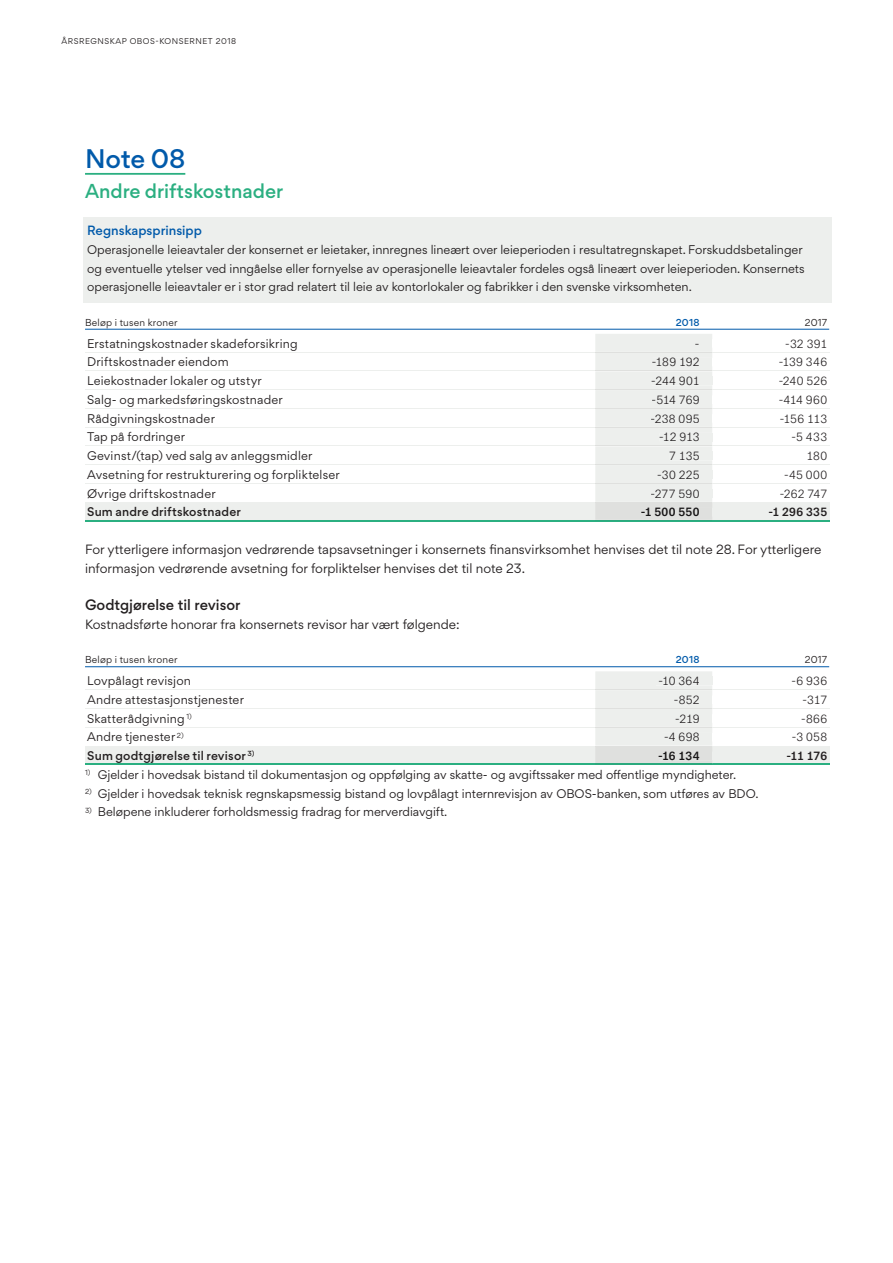
<style>
.page{position:relative;width:893px;height:1263px;background:#fff}
.page>*{position:absolute;margin:0;border:0;box-sizing:border-box;transform-origin:0 0}
.t1{font:500 24px "Gordita";letter-spacing:-.01em;color:#015aaa}
.t2{font:500 18px "Gordita";color:#2baf81}
.t3{font:500 13.5px "Gordita";color:#231f20}
.t4{font:12px/18.8px "Gordita";color:#231f20}
.t5{font:500 12px "Gordita";color:#015aaa}
.t6{font:11.25px/18.8px "Gordita";color:#231f20}
.t7{font:300 11.25px "Atlas Grotesk";letter-spacing:.025em;color:#1e1a1c}
.t8{font:500 11.25px "Atlas Grotesk";letter-spacing:.03em;color:#181617}
.t9{font:500 11.25px "Gordita";letter-spacing:.015em;color:#231f20}
.t10{font:9px "Gordita";letter-spacing:.025em;color:#231f20}
.t11{font:500 9px "Gordita";letter-spacing:.02em;color:#015aaa}
.t12{font:7.5px "Gordita";letter-spacing:.07em;color:#231f20}
.s1{font-weight:500}
</style>
<div class="page">
<hr style="left:85px;top:173px;width:100px;height:2px;background:#2baf81">
<div style="left:83px;top:217px;width:748px;height:30px;background:#edefed"></div>
<div style="left:83px;top:236px;width:748px;height:67px;background:#edefed"></div>
<hr style="left:85px;top:329px;width:744px;height:1px;background:#015aaa">
<hr style="left:85px;top:352px;width:744px;height:1px;background:#edefed">
<hr style="left:85px;top:371px;width:744px;height:1px;background:#edefed">
<hr style="left:85px;top:389px;width:744px;height:1px;background:#edefed">
<hr style="left:85px;top:408px;width:744px;height:1px;background:#edefed">
<hr style="left:85px;top:427px;width:744px;height:1px;background:#edefed">
<hr style="left:85px;top:446px;width:744px;height:1px;background:#edefed">
<hr style="left:85px;top:464px;width:744px;height:1px;background:#edefed">
<hr style="left:85px;top:483px;width:744px;height:1px;background:#edefed">
<hr style="left:85px;top:502px;width:744px;height:1px;background:#edefed">
<div style="left:85px;top:503px;width:744px;height:18px;background:#edefed"></div>
<hr style="left:85px;top:520px;width:744px;height:1px;background:#2baf81">
<hr style="left:85px;top:666px;width:744px;height:1px;background:#015aaa">
<hr style="left:85px;top:689px;width:744px;height:1px;background:#edefed">
<hr style="left:85px;top:708px;width:744px;height:1px;background:#edefed">
<hr style="left:85px;top:727px;width:744px;height:1px;background:#edefed">
<div style="left:85px;top:746px;width:744px;height:19px;background:#edefed"></div>
<hr style="left:85px;top:763px;width:744px;height:2px;background:#2baf81">
<svg style="left:85px;top:172px;width:101px;height:2px"></svg>
<svg style="left:595px;top:334px;width:117px;height:186px"></svg>
<hr style="left:595px;top:520px;width:117px;height:1px;background:#2ba97d">
<div style="left:696px;top:339px;width:16px;height:9px;background:#edefed"></div>
<div style="left:652px;top:358px;width:60px;height:8px;background:#edefed"></div>
<div style="left:652px;top:377px;width:60px;height:8px;background:#edefed"></div>
<div style="left:652px;top:395px;width:60px;height:9px;background:#edefed"></div>
<div style="left:651px;top:414px;width:61px;height:9px;background:#edefed"></div>
<div style="left:660px;top:433px;width:52px;height:8px;background:#edefed"></div>
<div style="left:670px;top:452px;width:42px;height:8px;background:#edefed"></div>
<div style="left:658px;top:470px;width:54px;height:9px;background:#edefed"></div>
<div style="left:651px;top:489px;width:61px;height:9px;background:#edefed"></div>
<div style="left:641px;top:508px;width:71px;height:8px;background:#dfe0de"></div>
<svg style="left:595px;top:671px;width:117px;height:92px"></svg>
<hr style="left:595px;top:763px;width:117px;height:2px;background:#2ba97d">
<div style="left:656px;top:677px;width:56px;height:8px;background:#edefed"></div>
<div style="left:671px;top:695px;width:41px;height:9px;background:#edefed"></div>
<div style="left:673px;top:714px;width:39px;height:9px;background:#edefed"></div>
<div style="left:661px;top:733px;width:51px;height:8px;background:#edefed"></div>
<div style="left:659px;top:752px;width:53px;height:8px;background:#dfe0de"></div>
<p class="t12" style="left:62px;top:36px;width:176px">ÅRSREGNSKAP OBOS-KONSERNET 2018</p>
<h1 class="t1" style="left:85px;top:141px;width:102px">Note 08</h1>
<h2 class="t2" style="left:85px;top:177px;width:200px">Andre driftskostnader</h2>
<p class="t5" style="left:87px;top:221px;width:116px">Regnskapsprinsipp</p>
<p class="t6" style="left:87px;top:240px;width:719px">Operasjonelle leieavtaler der konsernet er leietaker, innregnes lineært over leieperioden i resultatregnskapet. Forskuddsbetalinger og eventuelle ytelser ved inngåelse eller fornyelse av operasjonelle leieavtaler fordeles også lineært over leieperioden. Konsernets operasjonelle leieavtaler er i stor grad relatert til leie av kontorlokaler og fabrikker i den svenske virksomheten.</p>
<p class="t10" style="left:85px;top:316px;width:94px">Beløp i tusen kroner</p>
<p class="t11" style="left:676px;top:316px;width:25px">2018</p>
<p class="t10" style="left:805px;top:316px;width:24px">2017</p>
<p class="t6" style="left:87px;top:334px;width:254px">Erstatningskostnader skadeforsikring<br>Driftskostnader eiendom<br>Leiekostnader lokaler og utstyr<br>Salg- og markedsføringskostnader<br>Rådgivningskostnader<br>Tap på fordringer<br>Gevinst/(tap) ved salg av anleggsmidler<br>Avsetning for restrukturering og forpliktelser<br>Øvrige driftskostnader</p>
<p class="t9" style="left:87px;top:504px;width:155px">Sum andre driftskostnader</p>
<p class="t4" style="left:85px;top:540px;width:738px">For ytterligere informasjon vedrørende tapsavsetninger i konsernets finansvirksomhet henvises det til note 28. For ytterligere informasjon vedrørende avsetning for forpliktelser henvises det til note 23.</p>
<p class="t3" style="left:85px;top:595px;width:157px">Godtgjørelse til revisor</p>
<p class="t4" style="left:85px;top:615px;width:376px">Kostnadsførte honorar fra konsernets revisor har vært følgende:</p>
<p class="t10" style="left:85px;top:653px;width:94px">Beløp i tusen kroner</p>
<p class="t11" style="left:676px;top:653px;width:25px">2018</p>
<p class="t10" style="left:805px;top:653px;width:24px">2017</p>
<p class="t6" style="left:87px;top:671px;width:169px">Lovpålagt revisjon<br>Andre attestasjonstjenester<br>Skatterådgivning <sup>1)<br></sup>Andre tjenester <sup>2)<br></sup><span class="s1">Sum godtgjørelse til revisor</span> <sup>3)</sup></p>
<p class="t6" style="left:85px;top:765px;width:653px"><sup>1)</sup> Gjelder i hovedsak bistand til dokumentasjon og oppfølging av skatte- og avgiftssaker med offentlige myndigheter.</p>
<p class="t6" style="left:85px;top:784px;width:675px"><sup>2)</sup> Gjelder i hovedsak teknisk regnskapsmessig bistand og lovpålagt internrevisjon av OBOS-banken, som utføres av BDO.</p>
<p class="t6" style="left:85px;top:802px;width:364px"><sup>3)</sup> Beløpene inkluderer forholdsmessig fradrag for merverdiavgift.</p>
<p class="t7" style="left:695px;top:334px;width:6px">-</p>
<p class="t7" style="left:785px;top:334px;width:43px">-32 391</p>
<p class="t7" style="left:652px;top:353px;width:49px">-189 192</p>
<p class="t7" style="left:779px;top:353px;width:50px">-139 346</p>
<p class="t7" style="left:651px;top:372px;width:50px">-244 901</p>
<p class="t7" style="left:779px;top:372px;width:50px">-240 526</p>
<p class="t7" style="left:652px;top:391px;width:49px">-514 769</p>
<p class="t7" style="left:779px;top:391px;width:50px">-414 960</p>
<p class="t7" style="left:651px;top:409px;width:50px">-238 095</p>
<p class="t7" style="left:780px;top:409px;width:49px">-156 113</p>
<p class="t7" style="left:659px;top:428px;width:42px">-12 913</p>
<p class="t7" style="left:792px;top:428px;width:37px">-5 433</p>
<p class="t7" style="left:669px;top:447px;width:32px">7 135</p>
<p class="t7" style="left:806px;top:447px;width:22px">180</p>
<p class="t7" style="left:657px;top:466px;width:44px">-30 225</p>
<p class="t7" style="left:784px;top:466px;width:44px">-45 000</p>
<p class="t7" style="left:651px;top:484px;width:50px">-277 590</p>
<p class="t7" style="left:780px;top:484px;width:49px">-262 747</p>
<p class="t8" style="left:641px;top:503px;width:60px">-1 500 550</p>
<p class="t8" style="left:768px;top:503px;width:60px">-1 296 335</p>
<p class="t7" style="left:658px;top:672px;width:43px">-10 364</p>
<p class="t7" style="left:791px;top:672px;width:37px">-6 936</p>
<p class="t7" style="left:674px;top:691px;width:27px">-852</p>
<p class="t7" style="left:803px;top:691px;width:26px">-317</p>
<p class="t7" style="left:675px;top:709px;width:26px">-219</p>
<p class="t7" style="left:801px;top:709px;width:27px">-866</p>
<p class="t7" style="left:664px;top:728px;width:37px">-4 698</p>
<p class="t7" style="left:792px;top:728px;width:37px">-3 058</p>
<p class="t8" style="left:658px;top:747px;width:43px">-16 134</p>
<p class="t8" style="left:786px;top:747px;width:42px">-11 176</p>
</div>
